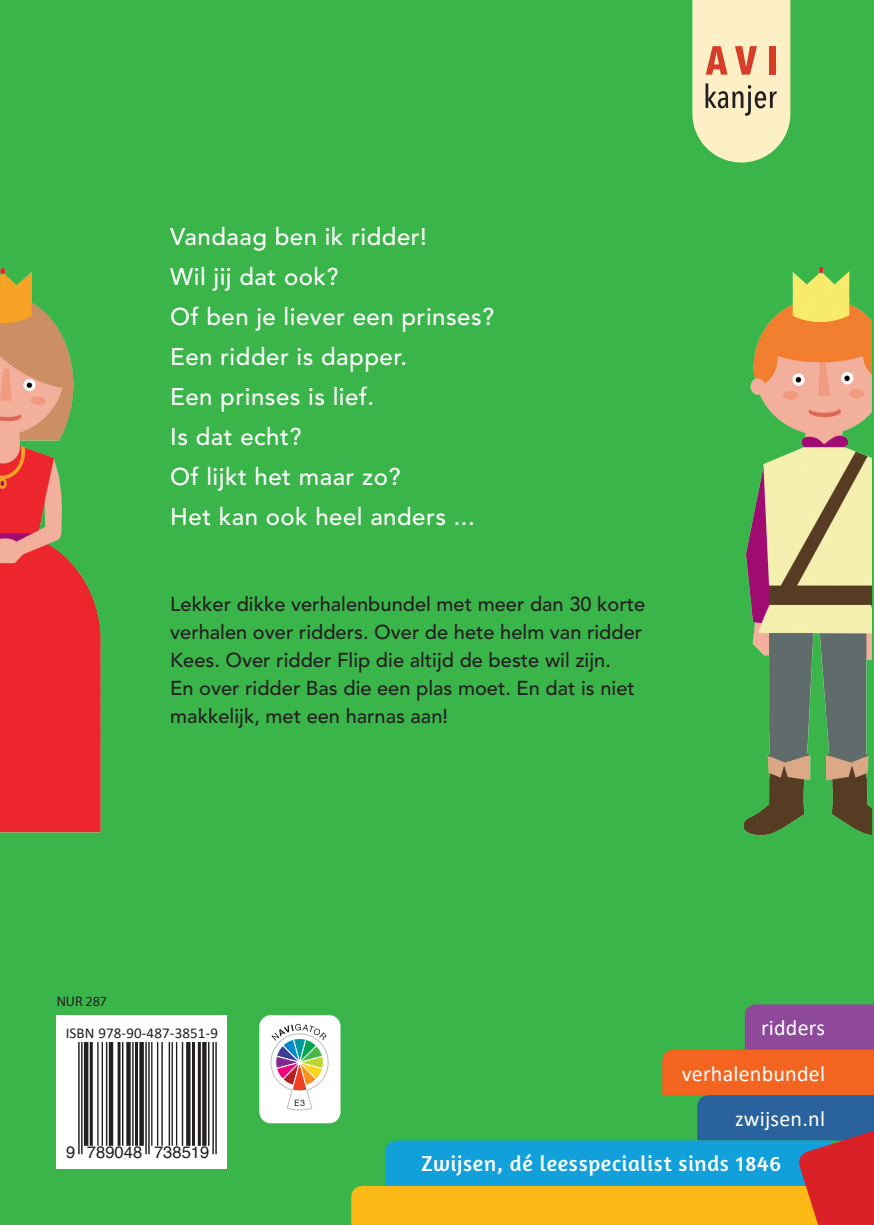
<style>
.page{position:relative;width:874px;height:1225px;background:#fff}
.page>*{position:absolute;margin:0;border:0;box-sizing:border-box;transform-origin:0 0}
.t1{font:500 24px/40px "Avenir LT Std";letter-spacing:.02em;color:#fff}
.t2{font:22px "Amaranth";letter-spacing:.03em;color:#fff}
.t3{font:22px/45.4px "Calibri";letter-spacing:.01em;color:#fff;text-align:right}
.t4{font:500 20px/28px "Avenir LT Std";color:#231f20}
.t5{font:16.6px "Helvetica";color:#231f20}
.t6{font:15px "Calibri";letter-spacing:.01em;color:#231f20}
.t7{font:14px "Myriad Pro";color:#231f20}
</style>
<div class="page">
<div style="left:0;top:0;width:873px;height:1225px;background:#3ab54a"></div>
<img style="left:743px;top:266px;width:128px;height:570px">
<div style="left:259px;top:1015px;width:81px;height:108px;background:#fff;border-radius:11px"></div>
<svg style="left:270px;top:1024px;width:58px;height:86px"></svg>
<svg style="left:692px;top:0;width:98px;height:162px;background:#e7daaf"></svg>
<svg style="left:351px;top:1004px;width:522px;height:221px"></svg>
<img style="left:0;top:268px;width:101px;height:565px">
<div style="left:57px;top:1015px;width:170px;height:153px;background:#fff"></div>
<svg style="left:78px;top:1042px;width:139px;height:113px"></svg>
<hr style="left:215px;top:1042px;width:2px;height:112px;background:#231f20">
<hr style="left:212px;top:1042px;width:2px;height:112px;background:#231f20">
<hr style="left:208px;top:1042px;width:1px;height:103px;background:#231f20">
<svg style="left:202px;top:1042px;width:4px;height:103px"></svg>
<hr style="left:198px;top:1042px;width:3px;height:103px;background:#231f20">
<hr style="left:192px;top:1042px;width:3px;height:103px;background:#231f20">
<svg style="left:186px;top:1042px;width:4px;height:103px"></svg>
<hr style="left:182px;top:1042px;width:1px;height:103px;background:#231f20">
<hr style="left:176px;top:1042px;width:1px;height:103px;background:#231f20">
<hr style="left:171px;top:1042px;width:2px;height:103px;background:#231f20">
<hr style="left:168px;top:1042px;width:2px;height:103px;background:#231f20">
<hr style="left:161px;top:1042px;width:2px;height:103px;background:#231f20">
<hr style="left:157px;top:1042px;width:1px;height:103px;background:#231f20">
<hr style="left:151px;top:1042px;width:1px;height:103px;background:#231f20">
<hr style="left:148px;top:1042px;width:2px;height:112px;background:#231f20">
<hr style="left:145px;top:1042px;width:2px;height:112px;background:#231f20">
<div style="left:139px;top:1042px;width:5px;height:103px;background:#231f20"></div>
<hr style="left:135px;top:1042px;width:3px;height:103px;background:#231f20">
<hr style="left:132px;top:1042px;width:1px;height:103px;background:#231f20">
<div style="left:126px;top:1042px;width:5px;height:103px;background:#231f20"></div>
<hr style="left:122px;top:1042px;width:1px;height:103px;background:#231f20">
<hr style="left:117px;top:1042px;width:3px;height:103px;background:#231f20">
<hr style="left:109px;top:1042px;width:4px;height:103px;background:#231f20">
<hr style="left:106px;top:1042px;width:1px;height:103px;background:#231f20">
<hr style="left:102px;top:1042px;width:1px;height:103px;background:#231f20">
<hr style="left:97px;top:1042px;width:2px;height:103px;background:#231f20">
<hr style="left:90px;top:1042px;width:3px;height:103px;background:#231f20">
<hr style="left:84px;top:1042px;width:4px;height:103px;background:#231f20">
<hr style="left:81px;top:1042px;width:1px;height:112px;background:#231f20">
<hr style="left:78px;top:1042px;width:2px;height:112px;background:#231f20">
<p class="t1" style="left:170px;top:217px;width:325px">Vandaag ben ik ridder!<br>Wil jij dat ook?<br>Of ben je liever een prinses?<br>Een ridder is dapper.<br>Een prinses is lief.<br>Is dat echt?<br>Of lijkt het maar zo?<br>Het kan ook heel anders ...</p>
<p class="t4" style="left:170px;top:590px;width:476px">Lekker dikke verhalenbundel met meer dan 30 korte verhalen over ridders. Over de hete helm van ridder Kees. Over ridder Flip die altijd de beste wil zijn.<br>En over ridder Bas die een plas moet. En dat is niet makkelijk, met een harnas aan!</p>
<p class="t7" style="left:57px;top:992px;width:52px">NUR 287</p>
<p class="t6" style="left:66px;top:1022px;width:154px">ISBN 978-90-487-3851-9</p>
<p class="t5" style="left:66px;top:1139px;width:145px">9 789048 738519</p>
<p class="t3" style="left:681px;top:1004px;width:145px">ridders verhalenbundel zwijsen.nl</p>
<p class="t2" style="left:421px;top:1150px;width:361px">Zwijsen, dé leesspecialist sinds 1846</p>
</div>
